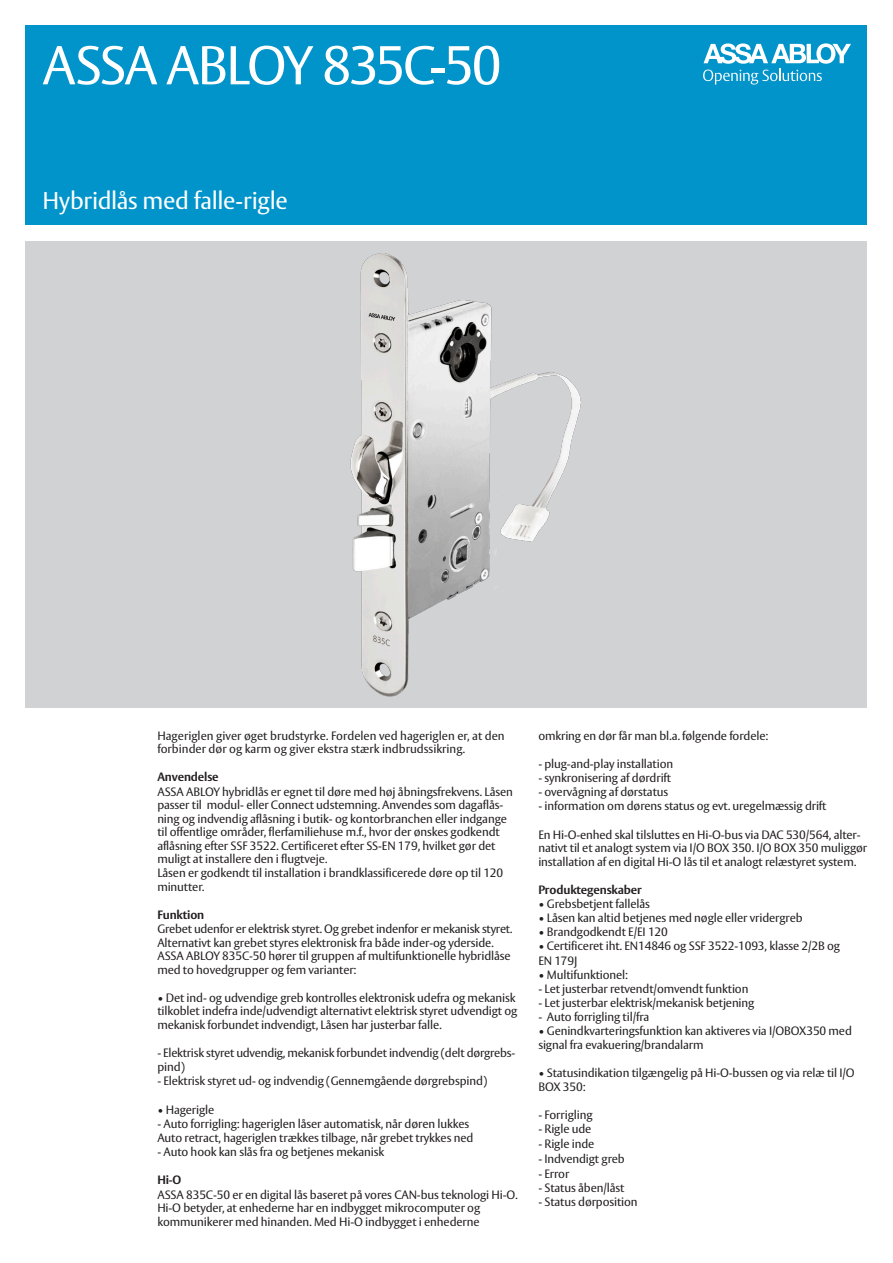
<style>
.page{position:relative;width:893px;height:1263px;background:#fff}
.page>*{position:absolute;margin:0;border:0;box-sizing:border-box;transform-origin:0 0}
.Huvudrubrik_framsida{font:54px "ASSA Vesta";letter-spacing:-.045em;color:#fff}
.Underrubrik_framsida{font:24px "ASSA Vesta";letter-spacing:-.015em;color:#fff}
.Brödtext{font:12px/13.5px "ASSA Vesta";letter-spacing:-.01em;color:#231f20}
.Brödtext_rubrik{font:700 12px "ASSA Vesta";letter-spacing:-.01em;color:#231f20}
.Brödtext-2{font:700 12px "ASSA Vesta";color:#231f20}
</style>
<div class="page">
<div style="left:26px;top:26px;width:841px;height:199px;background:#0094ca"></div>
<svg style="left:703px;top:43px;width:148px;height:42px"></svg>
<div style="left:26px;top:242px;width:841px;height:466px;background:#d1d2d4"></div>
<img style="left:276px;top:241px;width:338px;height:456px">
<p class="Huvudrubrik_framsida" style="left:43px;top:33px;width:461px">ASSA ABLOY 835C-50</p>
<p class="Underrubrik_framsida" style="left:43px;top:186px;width:247px">Hybridlås med falle-rigle</p>
<p class="Brödtext" style="left:157px;top:729px;width:349px">Hageriglen giver øget brudstyrke. Fordelen ved hageriglen er, at den forbinder dør og karm og giver ekstra stærk indbrudssikring.</p>
<p class="Brödtext_rubrik" style="left:157px;top:770px;width:63px">Anvendelse</p>
<p class="Brödtext" style="left:157px;top:785px;width:357px">ASSA ABLOY hybridlås er egnet til døre med høj åbningsfrekvens. Låsen passer til modul- eller Connect udstemning. Anvendes som dagaflås&shy;ning og indvendig aflåsning i butik- og kontorbranchen eller indgange til offentlige områder, flerfamiliehuse m.f., hvor der ønskes godkendt aflåsning efter SSF 3522. Certificeret efter SS-EN 179, hvilket gør det muligt at installere den i flugtveje.</p>
<p class="Brödtext" style="left:157px;top:867px;width:347px">Låsen er godkendt til installation i brandklassificerede døre op til 120 minutter.</p>
<p class="Brödtext_rubrik" style="left:157px;top:907px;width:48px">Funktion</p>
<p class="Brödtext" style="left:157px;top:923px;width:357px">Grebet udenfor er elektrisk styret. Og grebet indenfor er mekanisk styret.<br>Alternativt kan grebet styres elektronisk fra både inder-og yderside.<br>ASSA ABLOY 835C-50 hører til gruppen af multifunktionelle hybridlåse med to hovedgrupper og fem varianter:</p>
<p class="Brödtext" style="left:157px;top:991px;width:362px">• Det ind- og udvendige greb kontrolles elektronisk udefra og mekanisk tilkoblet indefra inde/udvendigt alternativt elektrisk styret udvendigt og mekanisk forbundet indvendigt, Låsen har justerbar falle.</p>
<p class="Brödtext" style="left:157px;top:1047px;width:359px">- Elektrisk styret udvendig, mekanisk forbundet indvendig (delt dørgrebs-</p>
<p class="Brödtext" style="left:157px;top:1061px;width:29px">pind)</p>
<p class="Brödtext" style="left:157px;top:1075px;width:332px">- Elektrisk styret ud- og indvendig (Gennemgående dørgrebspind)</p>
<p class="Brödtext" style="left:157px;top:1103px;width:59px">• Hagerigle</p>
<p class="Brödtext" style="left:157px;top:1117px;width:313px">- Auto forrigling: hageriglen låser automatisk, når døren lukkes</p>
<p class="Brödtext" style="left:157px;top:1131px;width:318px">Auto retract, hageriglen trækkes tilbage, når grebet trykkes ned</p>
<p class="Brödtext" style="left:157px;top:1146px;width:228px">- Auto hook kan slås fra og betjenes mekanisk</p>
<p class="Brödtext-2" style="left:157px;top:1173px;width:26px">Hi-O</p>
<p class="Brödtext" style="left:157px;top:1188px;width:362px">ASSA 835C-50 er en digital lås baseret på vores CAN-bus teknologi Hi-O.<br>Hi-O betyder, at enhederne har en indbygget mikrocomputer og</p>
<p class="Brödtext" style="left:157px;top:1216px;width:324px">kommunikerer med hinanden. Med Hi-O indbygget i enhederne</p>
<p class="Brödtext" style="left:538px;top:729px;width:231px">omkring en dør får man bl.a. følgende fordele:</p>
<p class="Brödtext" style="left:538px;top:757px;width:136px">- plug-and-play installation</p>
<p class="Brödtext" style="left:538px;top:772px;width:134px">- synkronisering af dørdrift</p>
<p class="Brödtext" style="left:538px;top:786px;width:131px">- overvågning af dørstatus</p>
<p class="Brödtext" style="left:538px;top:800px;width:290px">- information om dørens status og evt. uregelmæssig drift</p>
<p class="Brödtext" style="left:538px;top:828px;width:330px">En Hi-O-enhed skal tilsluttes en Hi-O-bus via DAC 530/564, alter&shy;nativt til et analogt system via I/O BOX 350. I/O BOX 350 muliggør installation af en digital Hi-O lås til et analogt relæstyret system.</p>
<p class="Brödtext_rubrik" style="left:538px;top:882px;width:105px">Produktegenskaber</p>
<p class="Brödtext" style="left:538px;top:898px;width:113px">• Grebsbetjent fallelås</p>
<p class="Brödtext" style="left:538px;top:912px;width:266px">• Låsen kan altid betjenes med nøgle eller vridergreb</p>
<p class="Brödtext" style="left:538px;top:926px;width:131px">• Brandgodkendt E/EI 120</p>
<p class="Brödtext" style="left:538px;top:940px;width:303px">• Certificeret iht. EN14846 og SSF 3522-1093, klasse 2/2B og</p>
<p class="Brödtext" style="left:538px;top:954px;width:41px">EN 179J</p>
<p class="Brödtext" style="left:538px;top:968px;width:91px">• Multifunktionel:</p>
<p class="Brödtext" style="left:538px;top:982px;width:212px">- Let justerbar retvendt/omvendt funktion</p>
<p class="Brödtext" style="left:538px;top:996px;width:218px">- Let justerbar elektrisk/mekanisk betjening</p>
<p class="Brödtext" style="left:538px;top:1011px;width:113px">- Auto forrigling til/fra</p>
<p class="Brödtext" style="left:538px;top:1025px;width:315px">• Genindkvarteringsfunktion kan aktiveres via I/OBOX350 med signal fra evakuering/brandalarm</p>
<p class="Brödtext" style="left:538px;top:1067px;width:318px">• Statusindikation tilgængelig på Hi-O-bussen og via relæ til I/O<br>BOX 350:</p>
<p class="Brödtext" style="left:538px;top:1108px;width:56px">- Forrigling</p>
<p class="Brödtext" style="left:538px;top:1122px;width:55px">- Rigle ude</p>
<p class="Brödtext" style="left:538px;top:1137px;width:58px">- Rigle inde</p>
<p class="Brödtext" style="left:538px;top:1153px;width:88px">- Indvendigt greb</p>
<p class="Brödtext" style="left:538px;top:1168px;width:33px">- Error</p>
<p class="Brödtext" style="left:538px;top:1182px;width:88px">- Status åben/låst</p>
<p class="Brödtext" style="left:538px;top:1196px;width:101px">- Status dørposition</p>
</div>
